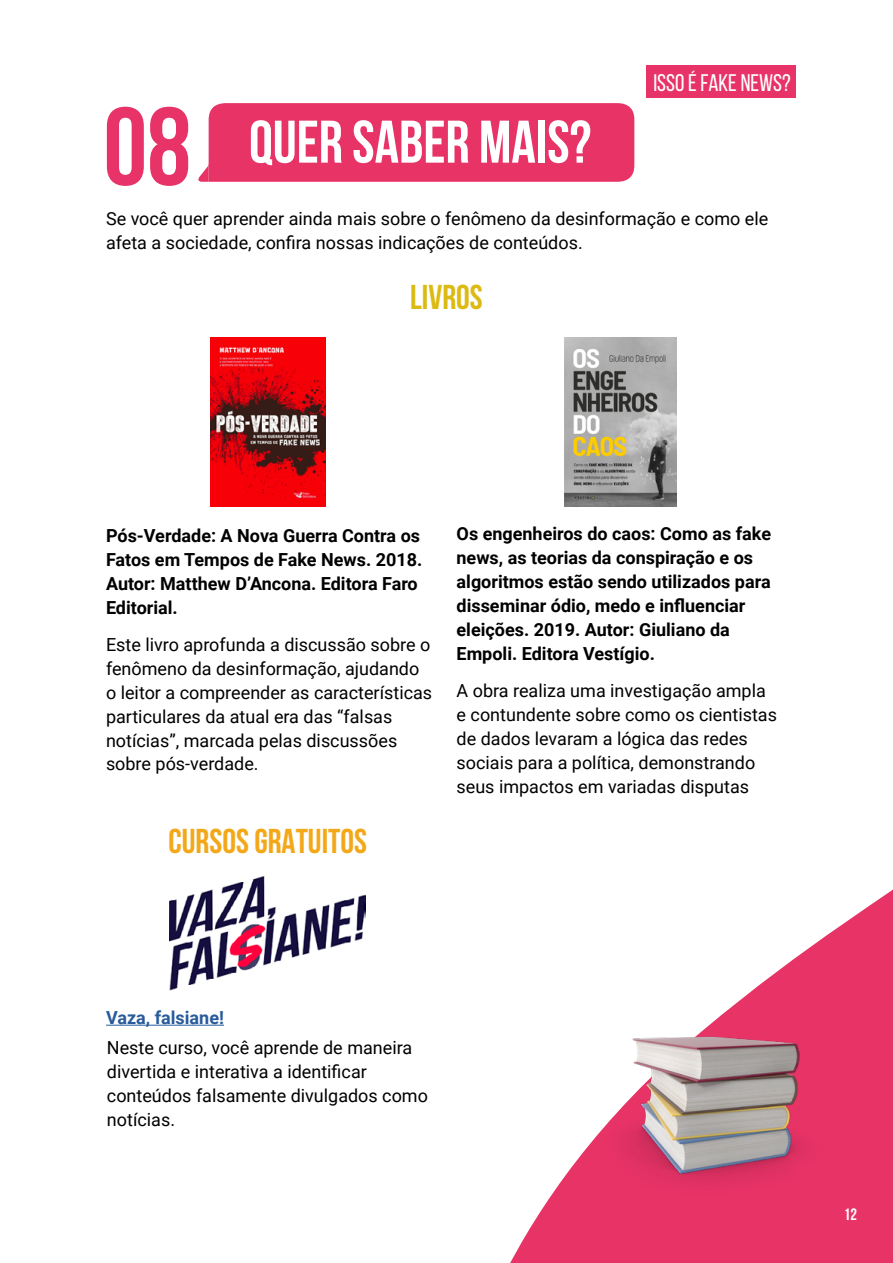
<style>
.page{position:relative;width:893px;height:1263px;background:#fff}
.page>*{position:absolute;margin:0;border:0;box-sizing:border-box;transform-origin:0 0}
.t1{font:700 110.55px "Bebas Neue";color:#e73367}
.t2{font:700 60px "Bebas Neue";color:#fff}
.t3{font:700 34.5px "Bebas Neue";color:#f3a819}
.t4{font:700 34.5px "Bebas Neue";color:#dcba14}
.t5{font:24px "Bebas Neue";color:#fff}
.t6{font:18px/24px "Roboto";color:#000}
.t7{font:700 18px/24px "Roboto";color:#000}
.t8{font:700 18px "Roboto";color:#275b9b}
.t9{font:700 16.5px "Bebas Neue";color:#fff}
</style>
<div class="page">
<div style="left:646px;top:65px;width:149px;height:33px;background:#e73367"></div>
<div style="left:198px;top:103px;width:436px;height:79px;background:#e83367"></div>
<hr style="left:106px;top:1025px;width:118px;height:1px;background:#275b9b">
<svg style="left:510px;top:889px;width:383px;height:374px"></svg>
<img style="left:579px;top:962px;width:258px;height:257px">
<img style="left:170px;top:876px;width:195px;height:114px">
<img style="left:210px;top:338px;width:115px;height:169px">
<img style="left:564px;top:338px;width:113px;height:169px">
<h1 class="t1" style="left:103px;top:86px;width:89px">08</h1>
<h2 class="t2" style="left:249px;top:109px;width:344px">QUER SABER MAIS?</h2>
<h3 class="t5" style="left:653px;top:69px;width:139px">ISSO É FAKE NEWS?</h3>
<p class="t6" style="left:106px;top:206px;width:664px">Se você quer aprender ainda mais sobre o fenômeno da desinformação e como ele afeta a sociedade, confira nossas indicações de conteúdos.</p>
<h3 class="t4" style="left:410px;top:278px;width:74px">LIVROS</h3>
<p class="t7" style="left:106px;top:523px;width:318px">Pós-Verdade: A Nova Guerra Contra os<br>Fatos em Tempos de Fake News. 2018.<br>Autor: Matthew D’Ancona. Editora Faro<br>Editorial.</p>
<p class="t6" style="left:106px;top:631px;width:328px">Este livro aprofunda a discussão sobre o fenômeno da desinformação, ajudando o leitor a compreender as características particulares da atual era das “falsas notícias”, marcada pelas discussões sobre pós-verdade.</p>
<h3 class="t3" style="left:169px;top:822px;width:200px">CURSOS GRATUITOS</h3>
<p class="t7" style="left:457px;top:521px;width:316px">Os engenheiros do caos: Como as fake news, as teorias da conspiração e os algoritmos estão sendo utilizados para disseminar ódio, medo e influenciar eleições. 2019. Autor: Giuliano da Empoli. Editora Vestígio.</p>
<p class="t6" style="left:457px;top:678px;width:322px">A obra realiza uma investigação ampla e contundente sobre como os cientistas de dados levaram a lógica das redes sociais para a política, demonstrando seus impactos em variadas disputas</p>
<p class="t8" style="left:106px;top:1005px;width:119px">Vaza, falsiane!</p>
<p class="t6" style="left:107px;top:1034px;width:323px">Neste curso, você aprende de maneira divertida e interativa a identificar conteúdos falsamente divulgados como notícias.</p>
<p class="t9" style="left:844px;top:1205px;width:15px">12</p>
<p class="t9" style="left:850px;top:1205px;width:8px">1</p>
</div>
